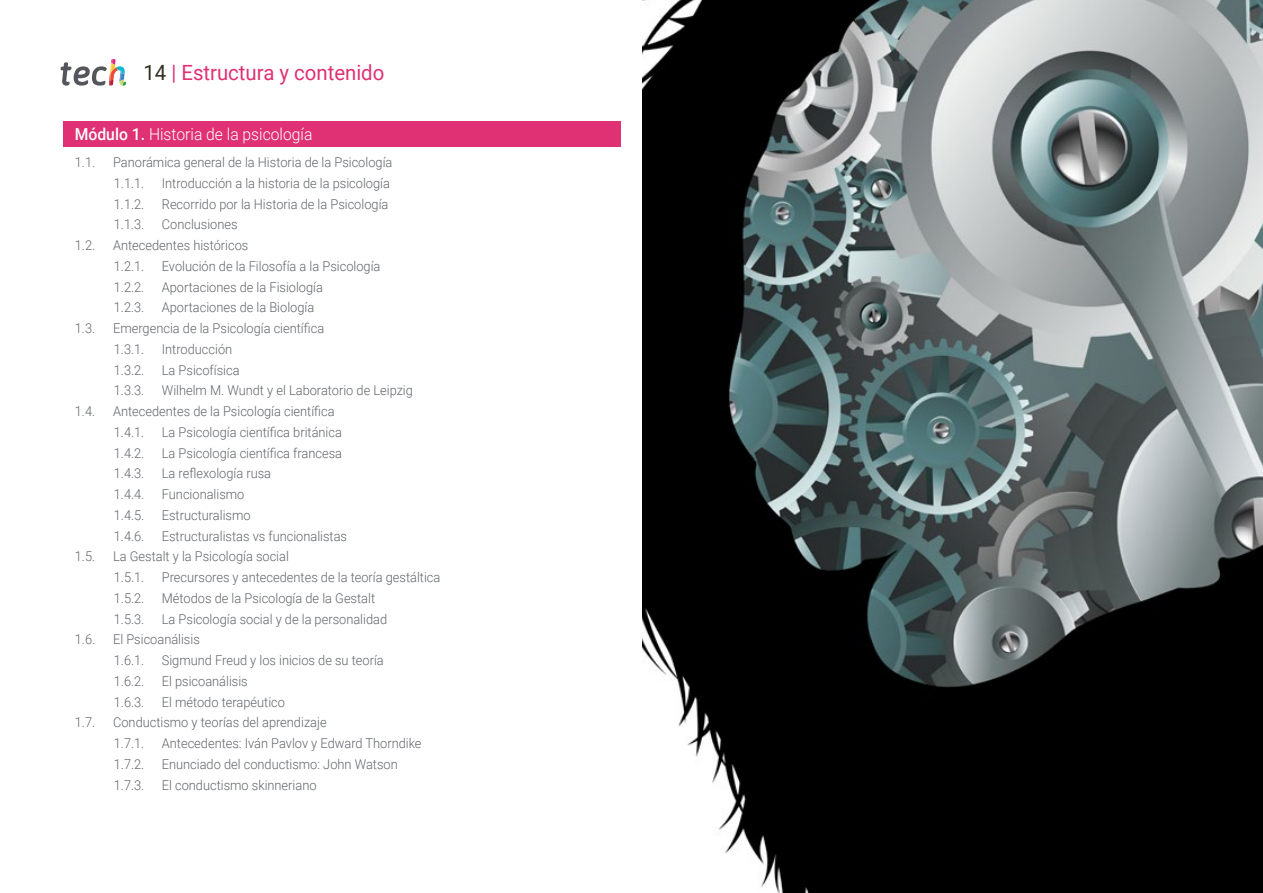
<style>
.page{position:relative;width:1263px;height:893px;background:#fff}
.page>*{position:absolute;margin:0;border:0;box-sizing:border-box;transform-origin:0 0}
.t1{font:21px "Roboto";color:#df3174}
.t2{font:300 16.5px "Roboto";color:#fff;scale:.95 1}
.t3{font:300 13.5px/20.7px "Roboto";color:#61646a;scale:.95 1}
.s1{color:#312e20}
.s2{font-weight:500}
</style>
<div class="page">
<div style="left:64px;top:121px;width:557px;height:25px;background:#df3174"></div>
<svg style="left:61px;top:59px;width:65px;height:27px"></svg>
<img style="left:642px;top:0;width:621px;height:893px">
<h1 class="t1" style="left:144px;top:57px;width:242px"><span class="s1">14</span> | Estructura y contenido</h1>
<p class="t2" style="left:75px;top:123px;width:252px"><span class="s2">Módulo 1.</span> Historia de la psicología</p>
<p class="t3" style="left:75px;top:151px;width:23px">1.1.</p>
<p class="t3" style="left:113px;top:151px;width:295px">Panorámica general de la Historia de la Psicología<br>1.1.1.</p>
<p class="t3" style="left:162px;top:172px;width:242px">Introducción a la historia de la psicología</p>
<p class="t3" style="left:114px;top:193px;width:34px">1.1.2.</p>
<p class="t3" style="left:162px;top:193px;width:240px">Recorrido por la Historia de la Psicología</p>
<p class="t3" style="left:114px;top:214px;width:34px">1.1.3.</p>
<p class="t3" style="left:162px;top:214px;width:81px">Conclusiones</p>
<p class="t3" style="left:75px;top:234px;width:23px">1.2.</p>
<p class="t3" style="left:113px;top:234px;width:144px">Antecedentes históricos<br>1.2.1.</p>
<p class="t3" style="left:162px;top:255px;width:232px">Evolución de la Filosofía a la Psicología</p>
<p class="t3" style="left:114px;top:276px;width:34px">1.2.2.</p>
<p class="t3" style="left:162px;top:276px;width:171px">Aportaciones de la Fisiología</p>
<p class="t3" style="left:114px;top:297px;width:34px">1.2.3.</p>
<p class="t3" style="left:162px;top:297px;width:162px">Aportaciones de la Biología</p>
<p class="t3" style="left:75px;top:317px;width:23px">1.3.</p>
<p class="t3" style="left:113px;top:317px;width:224px">Emergencia de la Psicología científica<br>1.3.1.</p>
<p class="t3" style="left:162px;top:338px;width:76px">Introducción</p>
<p class="t3" style="left:114px;top:359px;width:34px">1.3.2.</p>
<p class="t3" style="left:162px;top:359px;width:83px">La Psicofísica</p>
<p class="t3" style="left:114px;top:380px;width:34px">1.3.3.</p>
<p class="t3" style="left:162px;top:380px;width:266px">Wilhelm M. Wundt y el Laboratorio de Leipzig</p>
<p class="t3" style="left:75px;top:400px;width:23px">1.4.</p>
<p class="t3" style="left:113px;top:400px;width:235px">Antecedentes de la Psicología científica<br>1.4.1.</p>
<p class="t3" style="left:162px;top:421px;width:191px">La Psicología científica británica</p>
<p class="t3" style="left:114px;top:442px;width:34px">1.4.2.</p>
<p class="t3" style="left:162px;top:442px;width:191px">La Psicología científica francesa</p>
<p class="t3" style="left:114px;top:463px;width:34px">1.4.3.</p>
<p class="t3" style="left:162px;top:463px;width:116px">La reflexología rusa</p>
<p class="t3" style="left:114px;top:483px;width:34px">1.4.4.</p>
<p class="t3" style="left:162px;top:483px;width:88px">Funcionalismo</p>
<p class="t3" style="left:114px;top:504px;width:34px">1.4.5.</p>
<p class="t3" style="left:162px;top:504px;width:95px">Estructuralismo</p>
<p class="t3" style="left:114px;top:525px;width:34px">1.4.6.</p>
<p class="t3" style="left:162px;top:525px;width:196px">Estructuralistas vs funcionalistas</p>
<p class="t3" style="left:75px;top:546px;width:23px">1.5.</p>
<p class="t3" style="left:113px;top:546px;width:187px">La Gestalt y la Psicología social<br>1.5.1.</p>
<p class="t3" style="left:162px;top:566px;width:295px">Precursores y antecedentes de la teoría gestáltica</p>
<p class="t3" style="left:114px;top:587px;width:34px">1.5.2.</p>
<p class="t3" style="left:162px;top:587px;width:226px">Métodos de la Psicología de la Gestalt</p>
<p class="t3" style="left:114px;top:608px;width:34px">1.5.3.</p>
<p class="t3" style="left:162px;top:608px;width:239px">La Psicología social y de la personalidad</p>
<p class="t3" style="left:75px;top:629px;width:23px">1.6.</p>
<p class="t3" style="left:113px;top:629px;width:93px">El Psicoanálisis<br>1.6.1.</p>
<p class="t3" style="left:162px;top:649px;width:235px">Sigmund Freud y los inicios de su teoría</p>
<p class="t3" style="left:114px;top:670px;width:34px">1.6.2.</p>
<p class="t3" style="left:162px;top:670px;width:92px">El psicoanálisis</p>
<p class="t3" style="left:114px;top:691px;width:34px">1.6.3.</p>
<p class="t3" style="left:162px;top:691px;width:131px">El método terapéutico</p>
<p class="t3" style="left:75px;top:712px;width:23px">1.7.</p>
<p class="t3" style="left:113px;top:712px;width:226px">Conductismo y teorías del aprendizaje<br>1.7.1.</p>
<p class="t3" style="left:162px;top:732px;width:275px">Antecedentes: Iván Pavlov y Edward Thorndike</p>
<p class="t3" style="left:114px;top:753px;width:34px">1.7.2.</p>
<p class="t3" style="left:162px;top:753px;width:250px">Enunciado del conductismo: John Watson</p>
<p class="t3" style="left:114px;top:774px;width:34px">1.7.3.</p>
<p class="t3" style="left:162px;top:774px;width:164px">El conductismo skinneriano</p>
</div>
